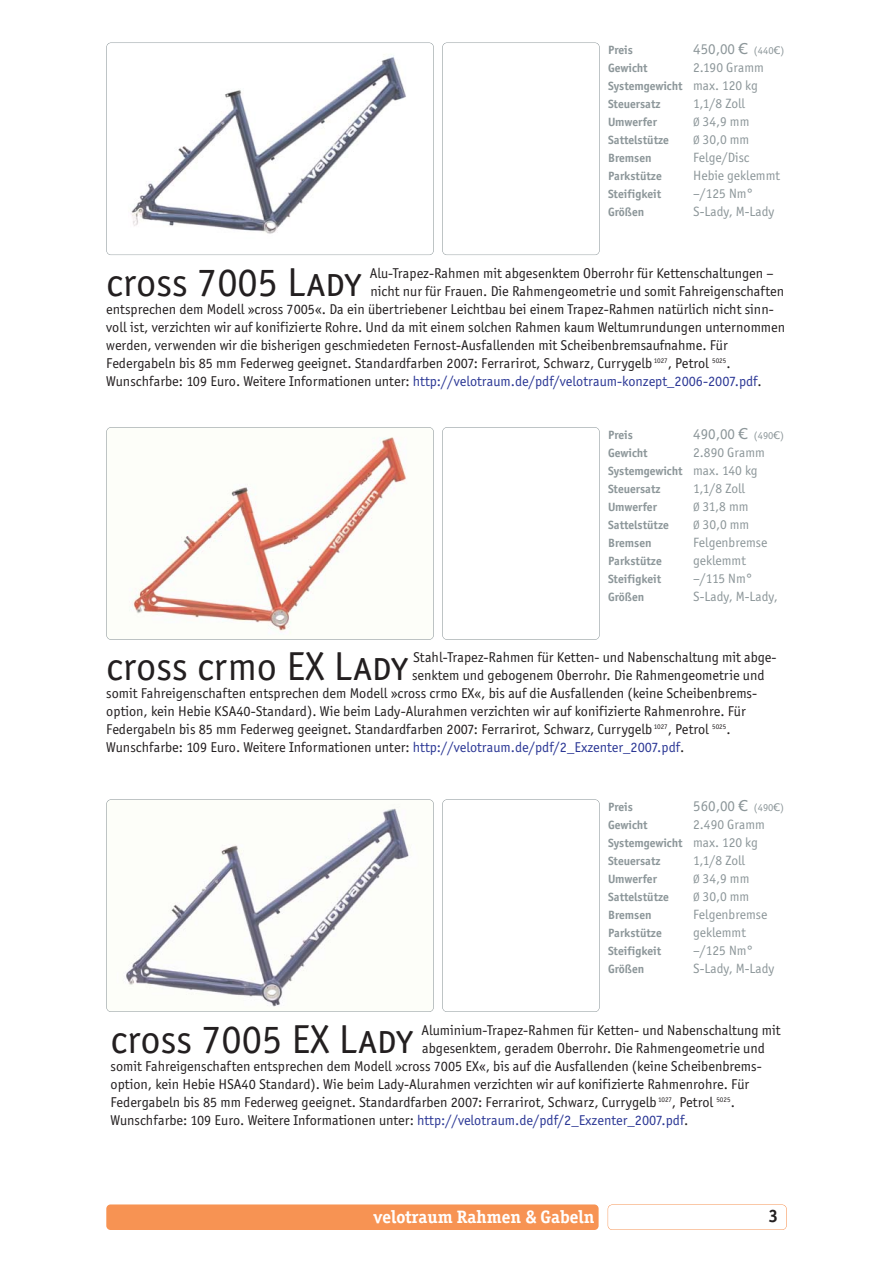
<style>
.page{position:relative;width:893px;height:1263px;background:#fff}
.page>*{position:absolute;margin:0;border:0;box-sizing:border-box;transform-origin:0 0}
.t1{font:40.5px "Officina San ITC";color:#231f20}
.t2{font:700 18px "Officina Ser ITC";color:#fff}
.t3{font:700 18px "Officina Ser ITC";color:#231f20}
.t4{font:15px "Officina San ITC";color:#8c9699}
.t5{font:14.25px "Officina San ITC";color:#231f20}
.t6{font:14.25px "Officina San ITC";color:#2b3795}
.t7{font:13.5px "Officina San ITC";color:#8c9699}
.t8{font:700 12px/18px "Officina San ITC";color:#8c9699}
.s1{font-family:"Verdana"}
.s2{font-size:10.5px}
.s3{font-family:"Verdana";font-size:10.5px}
.s4{font-weight:400;font-size:13.5px}
.s5{font-size:12px}
.s6{font-family:"Officina San ITC Book SC"}
.s7{color:#231f20}
.s8{color:#2b3795}
</style>
<div class="page">
<img style="left:106px;top:43px;width:328px;height:212px;border-radius:4px">
<div style="left:106px;top:43px;width:328px;height:212px;border:1px solid #8c9699;border-radius:5px"></div>
<img style="left:107px;top:427px;width:327px;height:213px;border-radius:4px">
<div style="left:106px;top:427px;width:328px;height:213px;border:1px solid #8c9699;border-radius:5px"></div>
<img style="left:106px;top:800px;width:327px;height:212px;border-radius:4px">
<div style="left:106px;top:799px;width:328px;height:213px;border:1px solid #8c9699;border-radius:5px"></div>
<div style="left:106px;top:1204px;width:492px;height:26px;background:#f79353;border-radius:4px"></div>
<div style="left:608px;top:1204px;width:179px;height:26px;border:1px solid #f79353;border-radius:5px"></div>
<div style="left:442px;top:43px;width:158px;height:212px;border:1px solid #8c9699;border-radius:5px"></div>
<div style="left:442px;top:427px;width:158px;height:213px;border:1px solid #8c9699;border-radius:5px"></div>
<div style="left:442px;top:799px;width:158px;height:213px;border:1px solid #8c9699;border-radius:5px"></div>
<p class="t8" style="left:608px;top:42px;width:26px">Preis</p>
<p class="t4" style="left:693px;top:43px;width:93px">450,00 <span class="s1">€</span> <span class="s2">(440</span><span class="s3">€</span><span class="s2">)</span></p>
<p class="t8" style="left:608px;top:60px;width:41px">Gewicht</p>
<p class="t7" style="left:693px;top:62px;width:72px">2.190 Gramm</p>
<p class="t8" style="left:608px;top:78px;width:151px">Systemgewicht <span class="s4">max. 120 kg<br></span>Steuersatz</p>
<p class="t7" style="left:693px;top:98px;width:53px">1,1/8 Zoll</p>
<p class="t8" style="left:608px;top:114px;width:50px">Umwerfer</p>
<p class="t7" style="left:693px;top:116px;width:58px"><span class="s5">Ø</span> 34,9 mm</p>
<p class="t8" style="left:608px;top:132px;width:62px">Sattelstütze</p>
<p class="t7" style="left:693px;top:134px;width:58px"><span class="s5">Ø</span> 30,0 mm</p>
<p class="t8" style="left:608px;top:150px;width:45px">Bremsen</p>
<p class="t7" style="left:693px;top:152px;width:58px">Felge/Disc</p>
<p class="t8" style="left:608px;top:168px;width:55px">Parkstütze</p>
<p class="t7" style="left:693px;top:170px;width:88px">Hebie geklemmt</p>
<p class="t8" style="left:608px;top:186px;width:55px">Steifigkeit</p>
<p class="t7" style="left:693px;top:188px;width:62px">–/125 Nm°</p>
<p class="t8" style="left:608px;top:204px;width:38px">Größen</p>
<p class="t7" style="left:693px;top:206px;width:83px">S-Lady, M-Lady</p>
<h1 class="t1" style="left:106px;top:265px;width:257px">cross 7005 <span class="s6">Lady</span></h1>
<p class="t5" style="left:370px;top:267px;width:405px">Alu-Trapez-Rahmen mit abgesenktem Oberrohr für Kettenschaltungen –</p>
<p class="t5" style="left:370px;top:285px;width:415px">nicht nur für Frauen. Die Rahmengeometrie und somit Fahreigenschaften</p>
<p class="t5" style="left:106px;top:303px;width:669px">entsprechen dem Modell »cross 7005«. Da ein übertriebener Leichtbau bei einem Trapez-Rahmen natürlich nicht sinn-</p>
<p class="t5" style="left:106px;top:321px;width:680px">voll ist, verzichten wir auf konifizierte Rohre. Und da mit einem solchen Rahmen kaum Weltumrundungen unternommen</p>
<p class="t5" style="left:106px;top:339px;width:623px">werden, verwenden wir die bisherigen geschmiedeten Fernost-Ausfallenden mit Scheibenbremsaufnahme. Für</p>
<p class="t5" style="left:106px;top:357px;width:626px">Federgabeln bis 85 mm Federweg geeignet. Standardfarben 2007: Ferrarirot, Schwarz, Currygelb <sup>1027</sup>, Petrol <sup>5025</sup>.</p>
<p class="t6" style="left:106px;top:375px;width:657px"><span class="s7">Wunschfarbe: 109 Euro. Weitere Informationen unter:</span> http://velotraum.de/pdf/velotraum-konzept_2006-2007.pdf<span class="s7">.</span></p>
<p class="t8" style="left:608px;top:427px;width:26px">Preis</p>
<p class="t4" style="left:693px;top:427px;width:92px">490,00 <span class="s1">€</span> <span class="s2">(490</span><span class="s3">€</span><span class="s2">)</span></p>
<p class="t8" style="left:608px;top:445px;width:41px">Gewicht</p>
<p class="t7" style="left:693px;top:446px;width:73px">2.890 Gramm</p>
<p class="t8" style="left:608px;top:463px;width:151px">Systemgewicht <span class="s4">max. 140 kg<br></span>Steuersatz</p>
<p class="t7" style="left:693px;top:482px;width:53px">1,1/8 Zoll</p>
<p class="t8" style="left:608px;top:499px;width:50px">Umwerfer</p>
<p class="t7" style="left:693px;top:500px;width:57px"><span class="s5">Ø</span> 31,8 mm</p>
<p class="t8" style="left:608px;top:517px;width:62px">Sattelstütze</p>
<p class="t7" style="left:693px;top:518px;width:58px"><span class="s5">Ø</span> 30,0 mm</p>
<p class="t8" style="left:608px;top:535px;width:45px">Bremsen</p>
<p class="t7" style="left:693px;top:536px;width:76px">Felgenbremse</p>
<p class="t8" style="left:608px;top:553px;width:55px">Parkstütze</p>
<p class="t7" style="left:693px;top:554px;width:54px">geklemmt</p>
<p class="t8" style="left:608px;top:571px;width:55px">Steifigkeit</p>
<p class="t7" style="left:693px;top:572px;width:61px">–/115 Nm°</p>
<p class="t8" style="left:608px;top:589px;width:38px">Größen</p>
<p class="t7" style="left:693px;top:590px;width:86px">S-Lady, M-Lady,</p>
<h1 class="t1" style="left:106px;top:649px;width:303px">cross crmo EX <span class="s6">Lady</span></h1>
<p class="t5" style="left:413px;top:651px;width:365px">Stahl-Trapez-Rahmen für Ketten- und Nabenschaltung mit abge-</p>
<p class="t5" style="left:412px;top:669px;width:354px">senktem und gebogenem Oberrohr. Die Rahmengeometrie und</p>
<p class="t5" style="left:106px;top:687px;width:652px">somit Fahreigenschaften entsprechen dem Modell »cross crmo EX«, bis auf die Ausfallenden (keine Scheibenbrems-</p>
<p class="t5" style="left:106px;top:705px;width:641px">option, kein Hebie KSA40-Standard). Wie beim Lady-Alurahmen verzichten wir auf konifizierte Rahmenrohre. Für</p>
<p class="t5" style="left:106px;top:723px;width:626px">Federgabeln bis 85 mm Federweg geeignet. Standardfarben 2007: Ferrarirot, Schwarz, Currygelb <sup>1027</sup>, Petrol <sup>5025</sup>.</p>
<p class="t5" style="left:106px;top:741px;width:579px">Wunschfarbe: 109 Euro. Weitere Informationen unter: <span class="s8">http://velotraum.de/pdf/2_Exzenter_2007.pdf</span>.</p>
<p class="t8" style="left:608px;top:799px;width:26px">Preis</p>
<p class="t4" style="left:693px;top:799px;width:92px">560,00 <span class="s1">€</span> <span class="s2">(490</span><span class="s3">€</span><span class="s2">)</span></p>
<p class="t8" style="left:608px;top:817px;width:41px">Gewicht</p>
<p class="t7" style="left:693px;top:819px;width:73px">2.490 Gramm</p>
<p class="t8" style="left:608px;top:835px;width:151px">Systemgewicht <span class="s4">max. 120 kg<br></span>Steuersatz</p>
<p class="t7" style="left:693px;top:855px;width:53px">1,1/8 Zoll</p>
<p class="t8" style="left:608px;top:871px;width:50px">Umwerfer</p>
<p class="t7" style="left:693px;top:873px;width:58px"><span class="s5">Ø</span> 34,9 mm</p>
<p class="t8" style="left:608px;top:889px;width:62px">Sattelstütze</p>
<p class="t7" style="left:693px;top:891px;width:58px"><span class="s5">Ø</span> 30,0 mm</p>
<p class="t8" style="left:608px;top:907px;width:45px">Bremsen</p>
<p class="t7" style="left:693px;top:909px;width:76px">Felgenbremse</p>
<p class="t8" style="left:608px;top:925px;width:55px">Parkstütze</p>
<p class="t7" style="left:693px;top:927px;width:54px">geklemmt</p>
<p class="t8" style="left:608px;top:943px;width:55px">Steifigkeit</p>
<p class="t7" style="left:693px;top:945px;width:62px">–/125 Nm°</p>
<p class="t8" style="left:608px;top:961px;width:38px">Größen</p>
<p class="t7" style="left:693px;top:963px;width:83px">S-Lady, M-Lady</p>
<h1 class="t1" style="left:111px;top:1022px;width:304px">cross 7005 EX <span class="s6">Lady</span></h1>
<p class="t5" style="left:421px;top:1024px;width:361px">Aluminium-Trapez-Rahmen für Ketten- und Nabenschaltung mit</p>
<p class="t5" style="left:422px;top:1042px;width:344px">abgesenktem, geradem Oberrohr. Die Rahmengeometrie und</p>
<p class="t5" style="left:111px;top:1060px;width:653px">somit Fahreigenschaften entsprechen dem Modell »cross 7005 EX«, bis auf die Ausfallenden (keine Scheibenbrems-</p>
<p class="t5" style="left:111px;top:1078px;width:640px">option, kein Hebie HSA40 Standard). Wie beim Lady-Alurahmen verzichten wir auf konifizierte Rahmenrohre. Für</p>
<p class="t5" style="left:111px;top:1096px;width:626px">Federgabeln bis 85 mm Federweg geeignet. Standardfarben 2007: Ferrarirot, Schwarz, Currygelb <sup>1027</sup>, Petrol <sup>5025</sup>.</p>
<p class="t5" style="left:111px;top:1114px;width:579px">Wunschfarbe: 109 Euro. Weitere Informationen unter: <span class="s8">http://velotraum.de/pdf/2_Exzenter_2007.pdf</span>.</p>
<p class="t2" style="left:374px;top:1210px;width:222px">velotraum Rahmen &amp; Gabeln</p>
<p class="t3" style="left:768px;top:1210px;width:11px">3</p>
</div>
